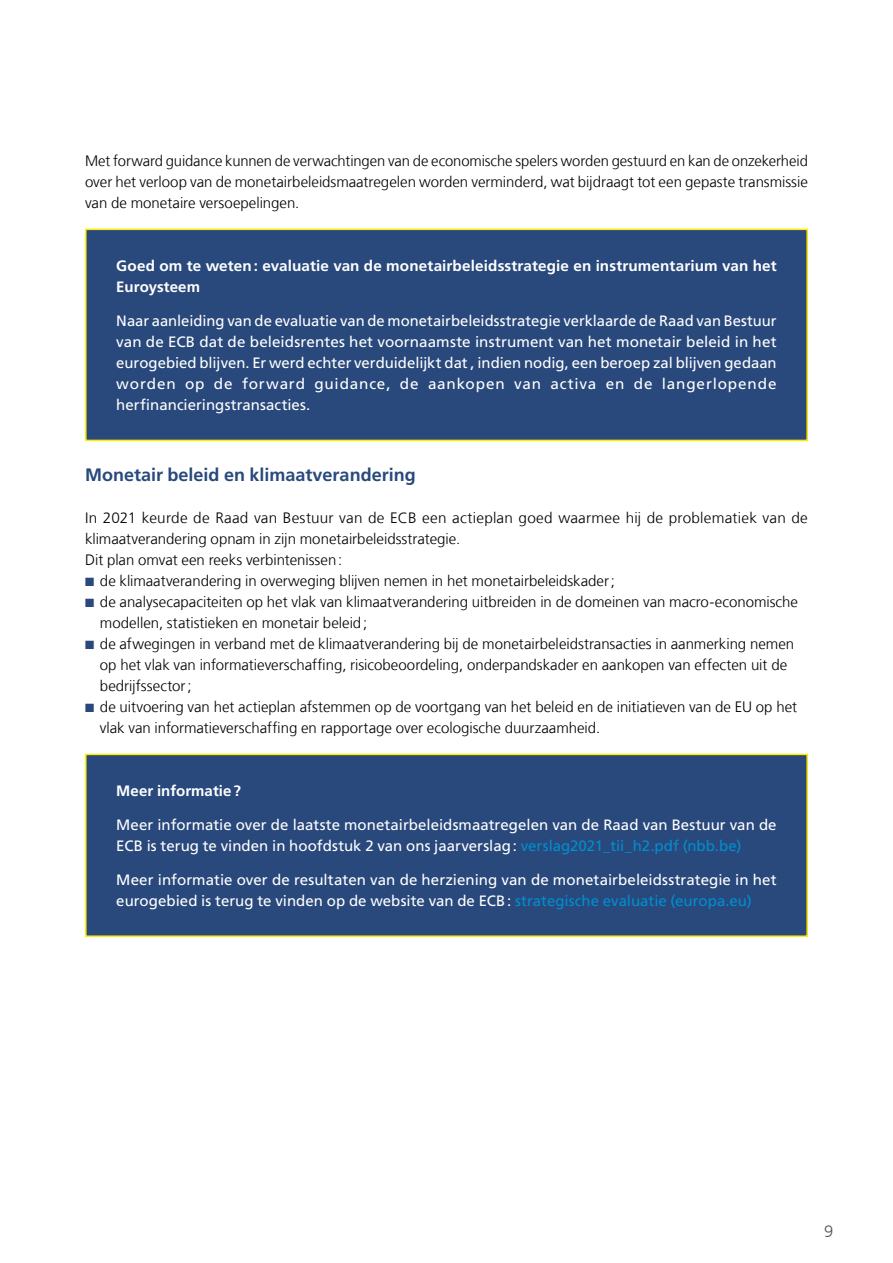
<style>
.page{position:relative;width:893px;height:1263px;background:#fff}
.page>*{position:absolute;margin:0;border:0;box-sizing:border-box;transform-origin:0 0}
.t1{font:700 18px "Frutiger LT Com";color:#29497c}
.t2{font:300 16.5px "Frutiger LT Com";color:#57544b}
.t3{font:300 15px/21px "Frutiger LT Com";color:#000}
.t4{font:15px/21px "Frutiger LT Com";letter-spacing:.005em;color:#fff}
.t5{font:700 15px/21px "Frutiger LT Com";letter-spacing:.005em;color:#fff}
.s1{color:#29497c}
.s2{color:#008ece}
</style>
<div class="page">
<div style="left:86px;top:229px;width:721px;height:211px;background:#29497c"></div>
<div style="left:85px;top:229px;width:723px;height:212px;border:2px solid #ffed00"></div>
<div style="left:86px;top:754px;width:721px;height:182px;background:#29497c"></div>
<div style="left:85px;top:754px;width:723px;height:183px;border:2px solid #ffed00"></div>
<p class="t3" style="left:85px;top:150px;width:724px;text-align:justify">Met forward guidance kunnen de verwachtingen van de economische spelers worden gestuurd en kan de onzekerheid over het verloop van de monetairbeleidsmaatregelen worden verminderd, wat bijdraagt tot een gepaste transmissie van de monetaire versoepelingen.</p>
<p class="t5" style="left:116px;top:255px;width:662px">Goed om te weten: evaluatie van de monetairbeleidsstrategie en instrumentarium van het<br>Euroysteem</p>
<p class="t4" style="left:116px;top:310px;width:662px;text-align:justify">Naar aanleiding van de evaluatie van de monetairbeleidsstrategie verklaarde de Raad van Bestuur van de ECB dat de beleidsrentes het voornaamste instrument van het monetair beleid in het eurogebied blijven. Er werd echter verduidelijkt dat , indien nodig, een beroep zal blijven gedaan worden op de forward guidance, de aankopen van activa en de langerlopende herfinancieringstransacties.</p>
<p class="t1" style="left:85px;top:463px;width:332px">Monetair beleid en klimaatverandering</p>
<p class="t3" style="left:85px;top:507px;width:724px">In 2021 keurde de Raad van Bestuur van de ECB een actieplan goed waarmee hij de problematiek van de klimaatverandering opnam in zijn monetairbeleidsstrategie.<br>Dit plan omvat een reeks verbintenissen:</p>
<p class="t3" style="left:85px;top:570px;width:532px"><span class="s1">■</span> de klimaatverandering in overweging blijven nemen in het monetairbeleidskader;</p>
<p class="t3" style="left:100px;top:591px;width:700px;text-indent:-15px"><span class="s1">■</span> de analysecapaciteiten op het vlak van klimaatverandering uitbreiden in de domeinen van macro-economische modellen, statistieken en monetair beleid;</p>
<p class="t3" style="left:100px;top:633px;width:696px;text-indent:-15px"><span class="s1">■</span> de afwegingen in verband met de klimaatverandering bij de monetairbeleidstransacties in aanmerking nemen op het vlak van informatieverschaffing, risicobeoordeling, onderpandskader en aankopen van effecten uit de bedrijfssector;</p>
<p class="t3" style="left:100px;top:696px;width:699px;text-indent:-15px"><span class="s1">■</span> de uitvoering van het actieplan afstemmen op de voortgang van het beleid en de initiatieven van de EU op het vlak van informatieverschaffing en rapportage over ecologische duurzaamheid.</p>
<p class="t5" style="left:116px;top:780px;width:126px">Meer informatie?</p>
<p class="t4" style="left:116px;top:814px;width:662px">Meer informatie over de laatste monetairbeleidsmaatregelen van de Raad van Bestuur van de<br>ECB is terug te vinden in hoofdstuk 2 van ons jaarverslag: <span class="s2">verslag2021_tii_h2.pdf (nbb.be)</span></p>
<p class="t4" style="left:116px;top:869px;width:662px">Meer informatie over de resultaten van de herziening van de monetairbeleidsstrategie in het eurogebied is terug te vinden op de website van de ECB: <span class="s2">strategische evaluatie (europa.eu)</span></p>
<p class="t2" style="left:824px;top:1221px;width:11px">9</p>
</div>
